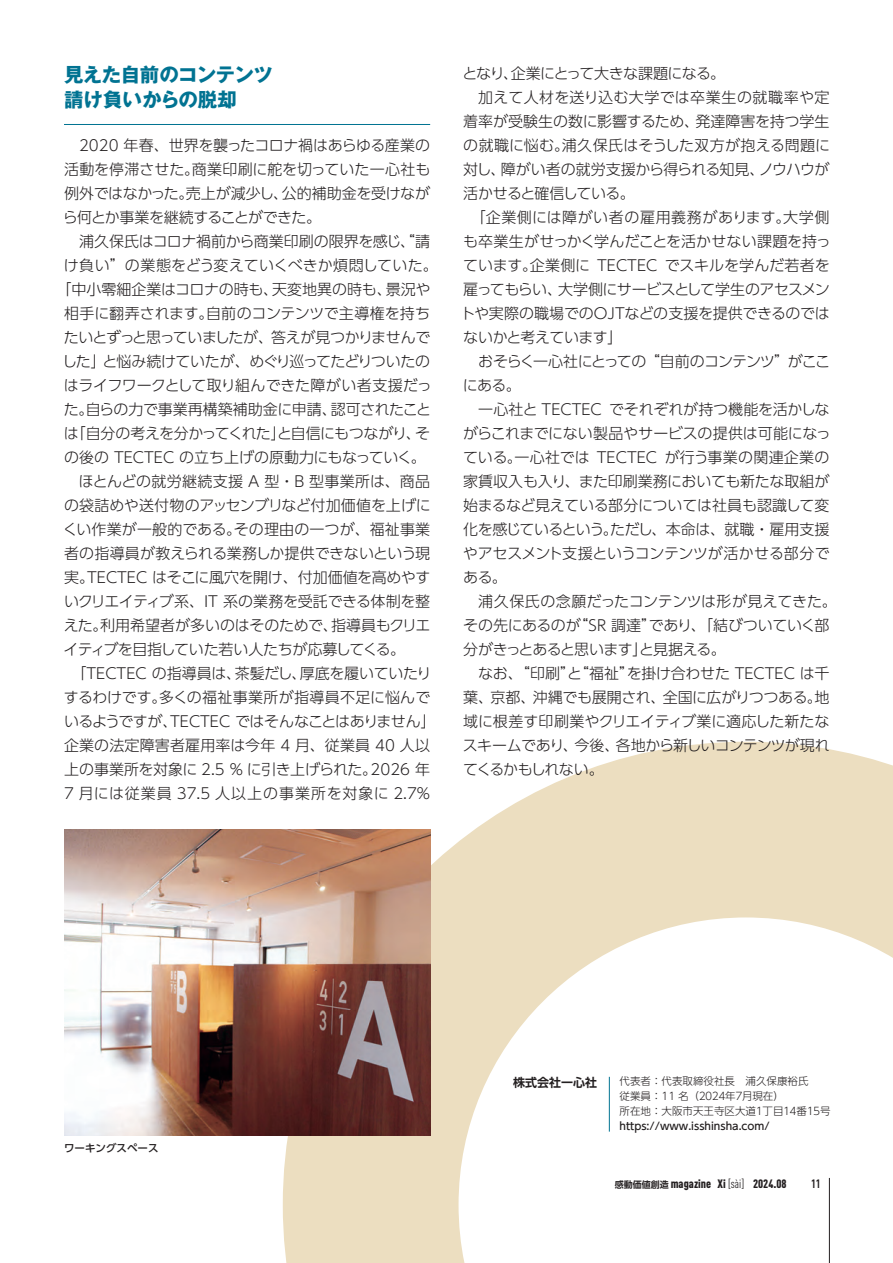
<style>
.page{position:relative;width:893px;height:1263px;background:#fff}
.page>*{position:absolute;margin:0;border:0;box-sizing:border-box;transform-origin:0 0}
.t1{font:700 19.5px/24px "Gothic MB101 Pro";letter-spacing:-.03em;color:#017392}
.t2{font:300 15px/24px "UD Shin Go Pro";letter-spacing:-.01em;color:#231f20}
.t3{font:300 15px "UD Shin Go Pro";letter-spacing:-.035em;color:#231f20}
.t4{font:300 15px "UD Shin Go Pro";letter-spacing:-.03em;color:#231f20}
.t5{font:300 15px "UD Shin Go Pro";letter-spacing:.02em;color:#231f20}
.t6{font:300 15px "UD Shin Go Pro";letter-spacing:.01em;color:#231f20}
.t7{font:300 15px "UD Shin Go Pro";letter-spacing:.065em;color:#231f20}
.t8{font:300 15px "UD Shin Go Pro";letter-spacing:.015em;color:#231f20}
.t9{font:300 15px "UD Shin Go Pro";letter-spacing:-.045em;color:#231f20}
.t10{font:900 condensed 12px "DIN Pro";color:#231f20}
.t11{font:700 12px "UD Shin Go Pro De";color:#231f20}
.t12{font:700 condensed 12px "DIN Pro";color:#231f20}
.t13{font:300 10.5px/15px "UD Shin Go Pro";color:#231f20}
.t14{font:500 10.5px "UD Shin Go Pro";color:#231f20}
.s1{font-family:"UD Shin Go Pro De";font-weight:700;font-stretch:normal;font-size:9px}
.s2{font-weight:400}
</style>
<div class="page">
<svg style="left:283px;top:742px;width:610px;height:521px"></svg>
<hr style="left:609px;top:1077px;width:1px;height:54px;background:#017392">
<hr style="left:64px;top:124px;width:366px;height:1px;background:#017392">
<img style="left:64px;top:829px;width:366px;height:307px">
<hr style="left:829px;top:1178px;width:1px;height:85px;background:#231f20">
<h1 class="t1" style="left:64px;top:61px;width:211px">見えた自前のコンテンツ請け負いからの脱却</h1>
<p class="t2" style="left:64px;top:132px;width:368px">　2020 年春、世界を襲ったコロナ禍はあらゆる産業の</p>
<p class="t2" style="left:64px;top:156px;width:368px">活動を停滞させた。商業印刷に舵を切っていた一心社も</p>
<p class="t2" style="left:64px;top:180px;width:368px">例外ではなかった。売上が減少し、公的補助金を受けなが</p>
<p class="t9" style="left:63px;top:205px;width:260px">ら何とか事業を継続することができた。</p>
<p class="t2" style="left:64px;top:228px;width:368px">　浦久保氏はコロナ禍前から商業印刷の限界を感じ、“請</p>
<p class="t8" style="left:64px;top:253px;width:375px">け負い”の業態をどう変えていくべきか煩悶していた。</p>
<p class="t2" style="left:57px;top:276px;width:375px">「中小零細企業はコロナの時も、天変地異の時も、景況や</p>
<p class="t2" style="left:64px;top:300px;width:368px">相手に翻弄されます。自前のコンテンツで主導権を持ち</p>
<p class="t3" style="left:64px;top:325px;width:368px">たいとずっと思っていましたが、答えが見つかりませんで</p>
<p class="t3" style="left:62px;top:349px;width:369px">した」と悩み続けていたが、めぐり巡ってたどりついたの</p>
<p class="t2" style="left:64px;top:372px;width:369px">はライフワークとして取り組んできた障がい者支援だっ</p>
<p class="t2" style="left:64px;top:396px;width:369px">た。自らの力で事業再構築補助金に申請、認可されたこと</p>
<p class="t4" style="left:64px;top:421px;width:368px">は「自分の考えを分かってくれた」と自信にもつながり、そ</p>
<p class="t2" style="left:64px;top:444px;width:363px">の後の TECTEC の立ち上げの原動力にもなっていく。</p>
<p class="t5" style="left:64px;top:469px;width:368px">　ほとんどの就労継続支援 A 型・B 型事業所は、商品</p>
<p class="t2" style="left:64px;top:492px;width:368px">の袋詰めや送付物のアッセンブリなど付加価値を上げに</p>
<p class="t6" style="left:63px;top:517px;width:369px">くい作業が一般的である。その理由の一つが、福祉事業</p>
<p class="t2" style="left:64px;top:540px;width:368px">者の指導員が教えられる業務しか提供できないという現</p>
<p class="t2" style="left:64px;top:564px;width:368px">実。TECTEC はそこに風穴を開け、付加価値を高めやす</p>
<p class="t2" style="left:64px;top:588px;width:368px">いクリエイティブ系、IT 系の業務を受託できる体制を整</p>
<p class="t2" style="left:64px;top:612px;width:368px">えた。利用希望者が多いのはそのためで、指導員もクリエ</p>
<p class="t4" style="left:64px;top:637px;width:343px">イティブを目指していた若い人たちが応募してくる。</p>
<p class="t2" style="left:64px;top:660px;width:369px">　「TECTEC の指導員は、茶髪だし、厚底を履いていたり</p>
<p class="t5" style="left:64px;top:685px;width:368px">するわけです。多くの福祉事業所が指導員不足に悩んで</p>
<p class="t3" style="left:64px;top:709px;width:373px">いるようですが、TECTEC ではそんなことはありません」</p>
<p class="t6" style="left:64px;top:733px;width:368px">企業の法定障害者雇用率は今年 4 月、従業員 40 人以</p>
<p class="t2" style="left:64px;top:756px;width:368px">上の事業所を対象に 2.5 % に引き上げられた。2026 年</p>
<p class="t7" style="left:64px;top:781px;width:368px">7 月には従業員 37.5 人以上の事業所を対象に 2.7%</p>
<p class="t2" style="left:460px;top:60px;width:378px">となり、企業にとって大きな課題になる。<br>　加えて人材を送り込む大学では卒業生の就職率や定着率が受験生の数に影響するため、発達障害を持つ学生の就職に悩む。浦久保氏はそうした双方が抱える問題に対し、障がい者の就労支援から得られる知見、ノウハウが活かせると確信している。<br>　「企業側には障がい者の雇用義務があります。大学側も卒業生がせっかく学んだことを活かせない課題を持っています。企業側に TECTEC でスキルを学んだ若者を雇ってもらい、大学側にサービスとして学生のアセスメントや実際の職場でのＯＪＴなどの支援を提供できるのではないかと考えています」<br>　おそらく一心社にとっての“自前のコンテンツ”がここにある。<br>　一心社と TECTEC でそれぞれが持つ機能を活かしながらこれまでにない製品やサービスの提供は可能になっている。一心社では TECTEC が行う事業の関連企業の家賃収入も入り、また印刷業務においても新たな取組が始まるなど見えている部分については社員も認識して変化を感じているという。ただし、本命は、就職・雇用支援やアセスメント支援というコンテンツが活かせる部分である。<br>　浦久保氏の念願だったコンテンツは形が見えてきた。その先にあるのが“SR 調達”であり、「結びついていく部分がきっとあると思います」と見据える。<br>　なお、“印刷”と“福祉”を掛け合わせた TECTEC は千葉、京都、沖縄でも展開され、全国に広がりつつある。地域に根差す印刷業やクリエイティブ業に適応した新たなスキームであり、今後、各地から新しいコンテンツが現れてくるかもしれない。</p>
<p class="t14" style="left:64px;top:1140px;width:96px">ワーキングスペース</p>
<p class="t11" style="left:513px;top:1072px;width:85px">株式会社一心社</p>
<p class="t13" style="left:620px;top:1073px;width:212px">代表者：代表取締役社長　浦久保康裕氏<br>従業員：11 名（２０２４年７月現在）<br>所在地：大阪市天王寺区大道１丁目１４番１５号</p>
<p class="t14" style="left:620px;top:1118px;width:152px">https://www.isshinsha.com/</p>
<p class="t10" style="left:615px;top:1174px;width:173px"><span class="s1">感動価値創造</span> magazine Xi <span class="s2">[sài]</span> 2024.08</p>
<p class="t12" style="left:811px;top:1175px;width:11px">11</p>
</div>
